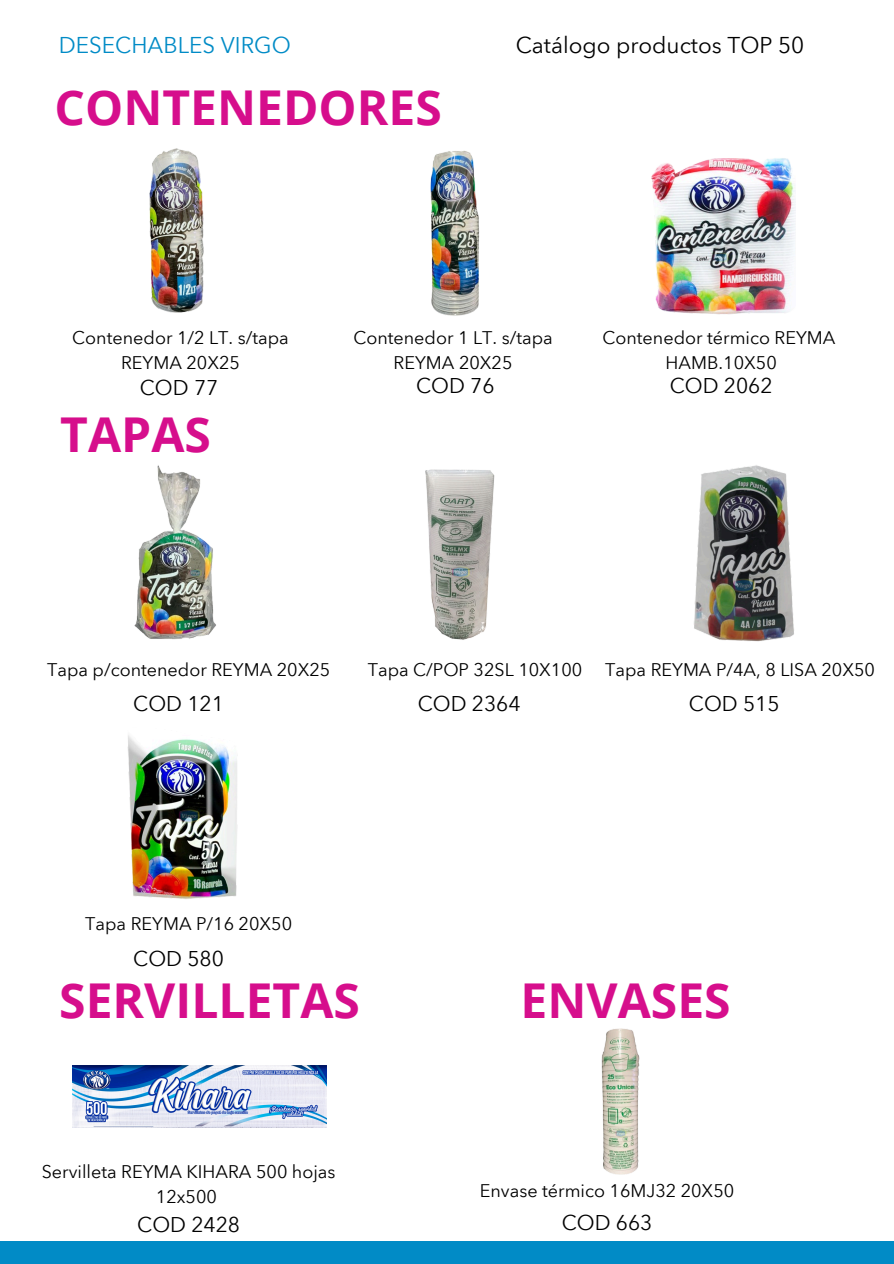
<style>
.page{position:relative;width:894px;height:1264px;background:#fff}
.page>*{position:absolute;margin:0;border:0;box-sizing:border-box;transform-origin:0 0}
.t1{font:700 48px "Open Sans";color:#d60e8c}
.t2{font:22.5px "Avenir Next Arabic";color:#000}
.t3{font:22.5px "Avenir Next Arabic";color:#018bc6}
.t4{font:21px "Avenir Next Arabic";color:#000}
.t5{font:18px "Avenir Next Arabic";color:#000}
</style>
<div class="page">
<div style="left:0;top:1240px;width:893px;height:23px;background:#018bc6"></div>
<img style="left:149px;top:148px;width:55px;height:165px">
<img style="left:430px;top:150px;width:50px;height:166px">
<img style="left:651px;top:158px;width:144px;height:157px">
<img style="left:134px;top:465px;width:82px;height:174px">
<img style="left:425px;top:469px;width:70px;height:171px">
<img style="left:694px;top:465px;width:100px;height:177px">
<img style="left:127px;top:735px;width:111px;height:164px">
<img style="left:72px;top:1065px;width:255px;height:62px">
<img style="left:601px;top:1028px;width:39px;height:147px">
<h2 class="t3" style="left:59px;top:32px;width:233px">DESECHABLES VIRGO</h2>
<h3 class="t1" style="left:55px;top:74px;width:389px">CONTENEDORES</h3>
<h1 class="t2" style="left:515px;top:32px;width:290px">Catálogo productos TOP 50</h1>
<p class="t5" style="left:72px;top:327px;width:218px">Contenedor 1/2 LT. s/tapa</p>
<p class="t5" style="left:121px;top:352px;width:120px">REYMA 20X25</p>
<p class="t4" style="left:140px;top:375px;width:80px">COD 77</p>
<p class="t1" style="left:60px;top:400px;width:152px">TAPAS</p>
<p class="t5" style="left:353px;top:327px;width:201px">Contenedor 1 LT. s/tapa</p>
<p class="t5" style="left:393px;top:352px;width:120px">REYMA 20X25</p>
<h2 class="t4" style="left:416px;top:373px;width:80px">COD 76</h2>
<h1 class="t5" style="left:602px;top:327px;width:234px">Contenedor térmico REYMA</h1>
<p class="t5" style="left:665px;top:352px;width:113px">HAMB.10X50</p>
<p class="t4" style="left:669px;top:373px;width:104px">COD 2062</p>
<p class="t5" style="left:47px;top:659px;width:284px">Tapa p/contenedor REYMA 20X25</p>
<h2 class="t4" style="left:133px;top:691px;width:92px">COD 121</h2>
<p class="t5" style="left:368px;top:659px;width:216px">Tapa C/POP 32SL 10X100</p>
<p class="t4" style="left:417px;top:691px;width:104px">COD 2364</p>
<h2 class="t5" style="left:605px;top:659px;width:271px">Tapa REYMA P/4A, 8 LISA 20X50</h2>
<p class="t4" style="left:688px;top:691px;width:92px">COD 515</p>
<p class="t5" style="left:85px;top:913px;width:208px">Tapa REYMA P/16 20X50</p>
<p class="t4" style="left:133px;top:946px;width:92px">COD 580</p>
<p class="t1" style="left:59px;top:966px;width:302px">SERVILLETAS</p>
<h2 class="t5" style="left:42px;top:1161px;width:295px">Servilleta REYMA KIHARA 500 hojas</h2>
<h2 class="t5" style="left:156px;top:1186px;width:62px">12x500</h2>
<h2 class="t4" style="left:137px;top:1212px;width:104px">COD 2428</h2>
<p class="t1" style="left:520px;top:966px;width:211px">ENVASES</p>
<p class="t5" style="left:479px;top:1180px;width:256px">Envase térmico 16MJ32 20X50</p>
<h2 class="t4" style="left:561px;top:1210px;width:92px">COD 663</h2>
</div>
